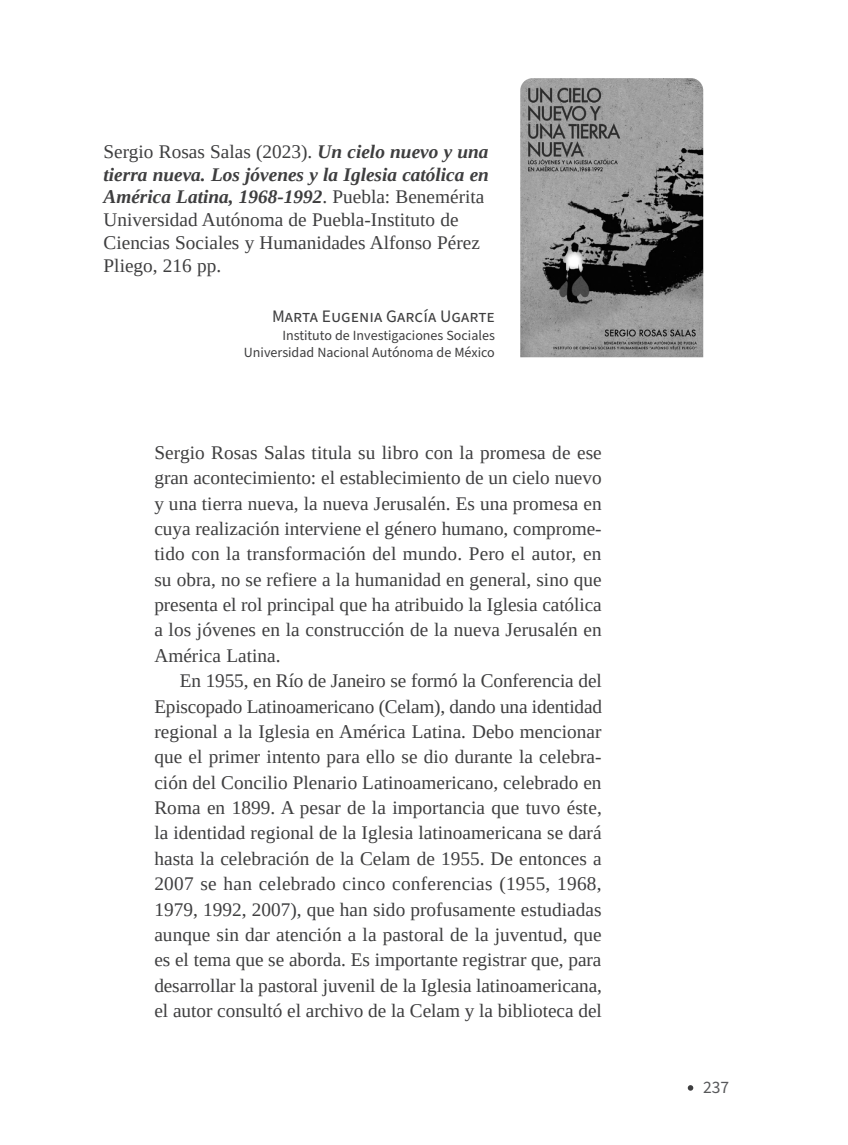
<style>
.page{position:relative;width:848px;height:1145px;background:#fff}
.page>*{position:absolute;margin:0;border:0;box-sizing:border-box;transform-origin:0 0}
.Cuerpo{font:19.25px/25.4px "Liberation Serif";color:#3e3e3f;text-align:justify}
.Sin_sangria{font:19.25px/25.4px "Liberation Serif";color:#3e3e3f;text-align:justify}
.Ficha-reseña{font:19.25px/22.8px "Liberation Serif";color:#3e3e3f}
.Autor-capitulo{font:17.5px "Source Sans Pro";color:#3e3e3f}
.t1{font:17.5px "Source Sans Pro";color:#57585a}
.Cargo-autor{font:14px "Source Sans Pro";color:#3e3e3f}
.s1{font-weight:700;font-style:italic}
</style>
<div class="page">
<svg style="left:687px;top:1085px;width:6px;height:6px"></svg>
<img style="left:520px;top:78px;width:183px;height:279px">
<p class="Ficha-reseña" style="left:104px;top:140px;width:387px">Sergio Rosas Salas (2023). <span class="s1">Un cielo nuevo y una tierra nueva. Los jóvenes y la Iglesia católica en América Latina, 1968-1992</span>. Puebla: Benemérita Universidad Autónoma de Puebla-Instituto de Ciencias Sociales y Humanidades Alfonso Pérez Pliego, 216 pp.</p>
<p class="Autor-capitulo" style="left:272px;top:305px;width:224px">Marta Eugenia García Ugarte</p>
<p class="Cargo-autor" style="left:282px;top:326px;width:214px">Instituto de Investigaciones Sociales</p>
<p class="Cargo-autor" style="left:244px;top:343px;width:252px">Universidad Nacional Autónoma de México</p>
<p class="Sin_sangria" style="left:154px;top:440px;width:449px">Sergio Rosas Salas titula su libro con la promesa de ese gran acontecimiento: el establecimiento de un cielo nuevo y una tierra nueva, la nueva Jerusalén. Es una promesa en cuya realización interviene el género humano, comprome&shy;tido con la transformación del mundo. Pero el autor, en su obra, no se refiere a la humanidad en general, sino que presenta el rol principal que ha atribuido la Iglesia católica a los jóvenes en la construcción de la nueva Jerusalén en América Latina.</p>
<p class="Cuerpo" style="left:154px;top:668px;width:449px;text-indent:25px">En 1955, en Río de Janeiro se formó la Conferencia del Episcopado Latinoamericano (Celam), dando una identidad regional a la Iglesia en América Latina. Debo mencionar que el primer intento para ello se dio durante la celebra&shy;ción del Concilio Plenario Latinoamericano, celebrado en Roma en 1899. A pesar de la importancia que tuvo éste, la identidad regional de la Iglesia latinoamericana se dará hasta la celebración de la Celam de 1955. De entonces a 2007 se han celebrado cinco conferencias (1955, 1968, 1979, 1992, 2007), que han sido profusamente estudiadas aunque sin dar atención a la pastoral de la juventud, que es el tema que se aborda. Es importante registrar que, para desarrollar la pastoral juvenil de la Iglesia latinoamericana, el autor consultó el archivo de la Celam y la biblioteca del</p>
<p class="t1" style="left:703px;top:1076px;width:28px">237</p>
</div>
